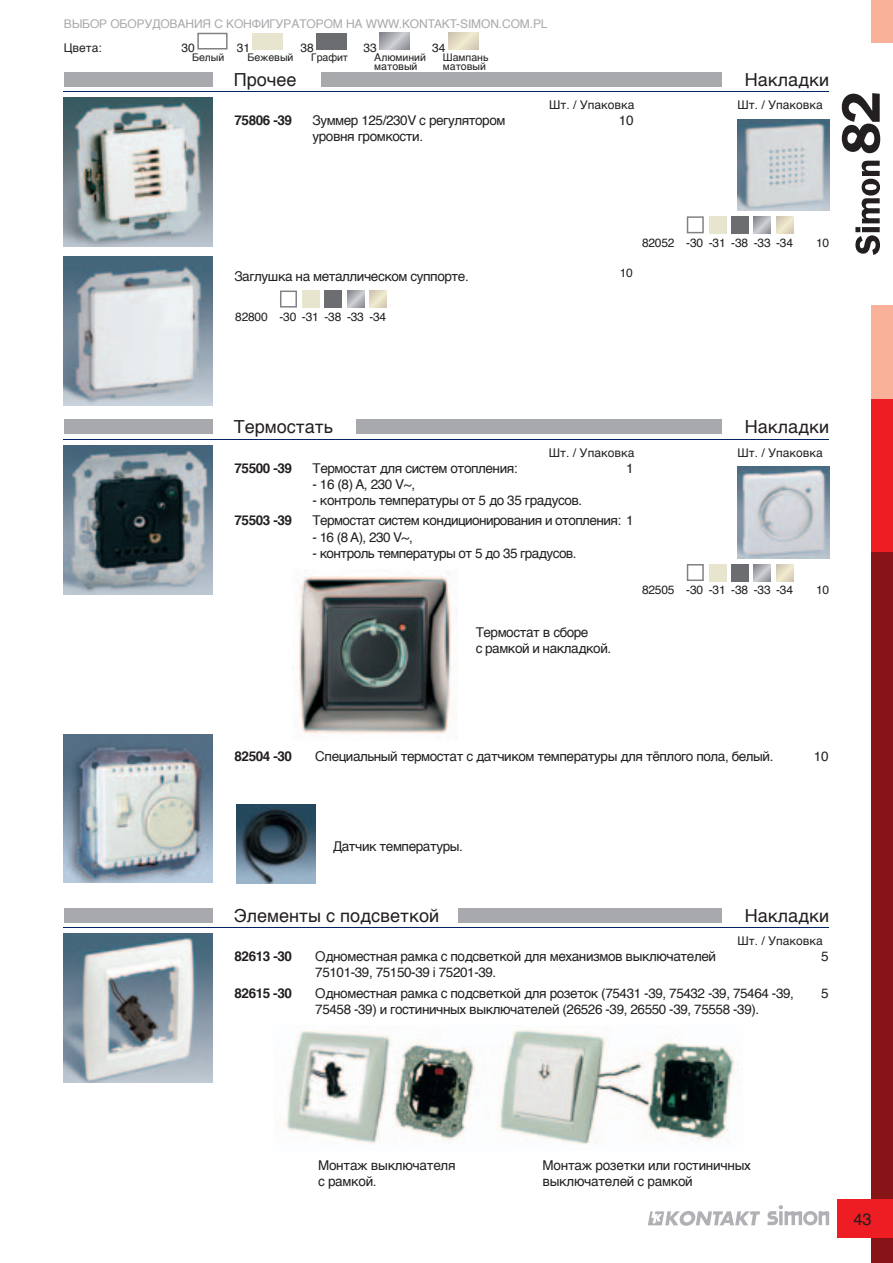
<style>
.page{position:relative;width:893px;height:1263px;background:#fff}
.page>*{position:absolute;margin:0;border:0;box-sizing:border-box;transform-origin:0 0}
.t1{font:18px "Helvetica";color:#231f20}
.t2{font:16.5px "Helvetica";color:#231f20}
.t3{font:13.5px/16.2px "Helvetica";letter-spacing:-.03em;color:#231f20}
.t4{font:700 13.5px "Helvetica";letter-spacing:-.03em;color:#231f20}
.t5{font:12px "Helvetica";color:#231f20}
.t6{font:12px "Helvetica";letter-spacing:-.02em;color:#231f20}
.t7{font:12px "Helvetica";letter-spacing:-.01em;color:#a8a9ad}
.t8{font:10.5px/9px "Helvetica";color:#231f20}
.s1{font-weight:700}
</style>
<div class="page">
<div style="left:64px;top:72px;width:149px;height:14px;background:#a8a9ad"></div>
<hr style="left:64px;top:91px;width:765px;height:1px;background:#002562">
<img style="left:738px;top:119px;width:91px;height:92px">
<div style="left:687px;top:216px;width:17px;height:17px;background:#fff;border:2px solid #808285"></div>
<div style="left:709px;top:216px;width:17px;height:17px;background:#e8e5ce"></div>
<svg style="left:776px;top:216px;width:17px;height:17px"></svg>
<svg style="left:754px;top:216px;width:17px;height:17px"></svg>
<div style="left:731px;top:216px;width:17px;height:17px;background:#6c6d70"></div>
<img style="left:64px;top:98px;width:148px;height:148px">
<div style="left:280px;top:291px;width:17px;height:17px;background:#fff;border:2px solid #808285"></div>
<div style="left:302px;top:291px;width:17px;height:17px;background:#e8e5ce"></div>
<svg style="left:369px;top:291px;width:17px;height:17px"></svg>
<svg style="left:347px;top:291px;width:17px;height:17px"></svg>
<div style="left:325px;top:291px;width:17px;height:17px;background:#6c6d70"></div>
<img style="left:64px;top:257px;width:149px;height:149px">
<div style="left:322px;top:72px;width:400px;height:14px;background:#a8a9ad"></div>
<img style="left:738px;top:467px;width:91px;height:91px">
<div style="left:687px;top:564px;width:17px;height:17px;background:#fff;border:2px solid #808285"></div>
<div style="left:709px;top:564px;width:17px;height:17px;background:#e8e5ce"></div>
<svg style="left:776px;top:564px;width:17px;height:17px"></svg>
<svg style="left:754px;top:564px;width:17px;height:17px"></svg>
<div style="left:731px;top:564px;width:17px;height:17px;background:#6c6d70"></div>
<div style="left:64px;top:420px;width:149px;height:14px;background:#a8a9ad"></div>
<hr style="left:64px;top:439px;width:765px;height:1px;background:#002562">
<img style="left:64px;top:445px;width:148px;height:149px">
<div style="left:356px;top:420px;width:366px;height:14px;background:#a8a9ad"></div>
<img style="left:299px;top:576px;width:158px;height:160px">
<img style="left:64px;top:734px;width:148px;height:148px">
<img style="left:237px;top:804px;width:79px;height:79px">
<div style="left:64px;top:908px;width:149px;height:14px;background:#a8a9ad"></div>
<hr style="left:64px;top:927px;width:765px;height:1px;background:#002562">
<img style="left:64px;top:934px;width:148px;height:148px">
<div style="left:458px;top:908px;width:263px;height:14px;background:#a8a9ad"></div>
<img style="left:285px;top:1030px;width:453px;height:115px">
<svg style="left:767px;top:1205px;width:62px;height:20px"></svg>
<svg style="left:648px;top:1211px;width:112px;height:15px"></svg>
<div style="left:872px;top:0;width:21px;height:43px;background:#f9b299"></div>
<div style="left:872px;top:305px;width:21px;height:116px;background:#f9b299"></div>
<div style="left:872px;top:399px;width:21px;height:455px;background:#ee1d23"></div>
<div style="left:872px;top:552px;width:21px;height:711px;background:#871518"></div>
<div style="left:838px;top:1199px;width:55px;height:38px;background:#ee1d23"></div>
<svg style="left:842px;top:93px;width:38px;height:162px"></svg>
<div style="left:197px;top:33px;width:31px;height:17px;background:#fff;border:2px solid #808285"></div>
<div style="left:253px;top:33px;width:30px;height:17px;background:#e8e5ce"></div>
<div style="left:316px;top:33px;width:31px;height:17px;background:#6c6d70"></div>
<svg style="left:380px;top:33px;width:30px;height:17px"></svg>
<svg style="left:448px;top:33px;width:30px;height:17px"></svg>
<p class="t7" style="left:64px;top:15px;width:28px">ВЫБОР</p>
<p class="t7" style="left:110px;top:15px;width:10px">ОБОРУДОВАНИ</p>
<p class="t7" style="left:203px;top:15px;width:33px">Я С КОН</p>
<p class="t7" style="left:252px;top:15px;width:19px">ФИГУРАТОРОМ</p>
<p class="t7" style="left:346px;top:15px;width:32px">НА WWW</p>
<p class="t7" style="left:399px;top:15px;width:29px">.KONTA</p>
<p class="t7" style="left:442px;top:15px;width:99px">KT-SIMON .COM.PL</p>
<p class="t5" style="left:64px;top:38px;width:40px">ЦВЕТА:</p>
<p class="t5" style="left:181px;top:38px;width:15px">30</p>
<p class="t8" style="left:192px;top:53px;width:34px">БЕЛЫЙ</p>
<p class="t5" style="left:237px;top:38px;width:15px">31</p>
<p class="t8" style="left:247px;top:53px;width:48px">БЕЖЕВЫЙ</p>
<p class="t5" style="left:301px;top:38px;width:15px">38</p>
<p class="t8" style="left:311px;top:53px;width:38px">ГРАФИТ</p>
<p class="t5" style="left:432px;top:38px;width:15px">34</p>
<p class="t8" style="left:443px;top:53px;width:47px">ШАМПАНЬ<br>МАТОВЫЙ</p>
<p class="t5" style="left:364px;top:38px;width:15px">33</p>
<p class="t8" style="left:374px;top:53px;width:53px">АЛЮМИНИЙ<br>МАТОВЫЙ</p>
<h1 class="t1" style="left:234px;top:66px;width:64px">ПРОЧЕЕ</h1>
<h1 class="t1" style="left:745px;top:66px;width:86px">НАКЛАДКИ</h1>
<p class="t5" style="left:549px;top:96px;width:87px">ШТ. / УПАКОВКА</p>
<p class="t5" style="left:737px;top:96px;width:87px">ШТ. / УПАКОВКА</p>
<p class="t3" style="left:234px;top:113px;width:272px"><span class="s1">75806 -39</span> ЗУММЕР 125/230V С РЕГУЛЯТОРОМ</p>
<p class="t3" style="left:619px;top:113px;width:16px">10</p>
<p class="t3" style="left:312px;top:129px;width:112px">УРОВНЯ ГРОМКОСТИ.</p>
<p class="t3" style="left:234px;top:268px;width:236px">ЗАГЛУШКА НА МЕТАЛЛИЧЕСКОМ СУППОРТЕ.</p>
<p class="t6" style="left:235px;top:307px;width:152px">82800 -30 -31 -38 -33 -34</p>
<p class="t5" style="left:620px;top:263px;width:15px">10</p>
<p class="t6" style="left:642px;top:233px;width:152px">82052 -30 -31 -38 -33 -34</p>
<p class="t5" style="left:816px;top:233px;width:15px">10</p>
<h1 class="t1" style="left:234px;top:413px;width:101px">ТЕРМОСТАТЬ</h1>
<h1 class="t1" style="left:745px;top:413px;width:86px">НАКЛАДКИ</h1>
<p class="t5" style="left:549px;top:443px;width:87px">ШТ. / УПАКОВКА</p>
<p class="t5" style="left:737px;top:443px;width:87px">ШТ. / УПАКОВКА</p>
<p class="t4" style="left:234px;top:457px;width:59px">75500 -39</p>
<p class="t3" style="left:312px;top:460px;width:207px">ТЕРМОСТАТ ДЛЯ СИСТЕМ ОТОПЛЕНИЯ:</p>
<p class="t3" style="left:626px;top:460px;width:9px">1</p>
<p class="t3" style="left:312px;top:476px;width:104px">- 16 (8) A, 230 V~,</p>
<p class="t3" style="left:312px;top:492px;width:271px">- КОНТРОЛЬ ТЕМПЕРАТУРЫ ОТ 5 ДО 35 ГРАДУСОВ.</p>
<p class="t4" style="left:234px;top:510px;width:59px">75503 -39</p>
<p class="t3" style="left:312px;top:513px;width:323px">ТЕРМОСТАТ СИСТЕМ КОНДИЦИОНИРОВАНИЯ И ОТОПЛЕНИЯ: 1</p>
<p class="t3" style="left:312px;top:529px;width:102px">- 16 (8 A), 230 V~,</p>
<p class="t3" style="left:312px;top:545px;width:266px">- КОНТРОЛЬ ТЕМПЕРАТУРЫ ОТ 5 ДО 35 ГРАДУСОВ.</p>
<p class="t6" style="left:642px;top:581px;width:152px">82505 -30 -31 -38 -33 -34</p>
<p class="t5" style="left:816px;top:581px;width:15px">10</p>
<p class="t3" style="left:476px;top:624px;width:137px">ТЕРМОСТАТ В СБОРЕ<br>С РАМКОЙ И НАКЛАДКОЙ.</p>
<p class="t4" style="left:234px;top:746px;width:59px">82504 -30</p>
<p class="t3" style="left:315px;top:749px;width:460px">СПЕЦИАЛЬНЫЙ ТЕРМОСТАТ С ДАТЧИКОМ ТЕМПЕРАТУРЫ ДЛЯ ТЁПЛОГО ПОЛА, БЕЛЫЙ.</p>
<p class="t3" style="left:814px;top:749px;width:16px">10</p>
<p class="t3" style="left:333px;top:838px;width:131px">ДАТЧИК ТЕМПЕРАТУРЫ.</p>
<h1 class="t1" style="left:234px;top:901px;width:207px">ЭЛЕМЕНТЫ С ПОДСВЕТКОЙ</h1>
<h1 class="t1" style="left:745px;top:901px;width:86px">НАКЛАДКИ</h1>
<p class="t4" style="left:234px;top:945px;width:59px">82613 -30</p>
<p class="t3" style="left:315px;top:948px;width:402px">ОДНОМЕСТНАЯ РАМКА С ПОДСВЕТКОЙ ДЛЯ МЕХАНИЗМОВ ВЫКЛЮЧАТЕЛЕЙ</p>
<p class="t3" style="left:821px;top:948px;width:9px">5</p>
<p class="t3" style="left:315px;top:965px;width:183px">75101-39, 75150-39 I 75201-39.</p>
<p class="t4" style="left:234px;top:982px;width:59px">82615 -30</p>
<p class="t3" style="left:315px;top:985px;width:480px">ОДНОМЕСТНАЯ РАМКА С ПОДСВЕТКОЙ ДЛЯ РОЗЕТОК (75431 -39, 75432 -39, 75464 -39,</p>
<p class="t3" style="left:821px;top:985px;width:9px">5</p>
<p class="t3" style="left:315px;top:1001px;width:446px">75458 -39) И ГОСТИНИЧНЫХ ВЫКЛЮЧАТЕЛЕЙ (26526 -39, 26550 -39, 75558 -39).</p>
<p class="t5" style="left:737px;top:932px;width:87px">ШТ. / УПАКОВКА</p>
<p class="t3" style="left:318px;top:1157px;width:139px">МОНТАЖ ВЫКЛЮЧАТЕЛЯ<br>С РАМКОЙ.</p>
<p class="t3" style="left:543px;top:1157px;width:210px">МОНТАЖ РОЗЕТКИ ИЛИ ГОСТИНИЧНЫХ<br>ВЫКЛЮЧАТЕЛЕЙ С РАМКОЙ</p>
<p class="t2" style="left:853px;top:1206px;width:20px">43</p>
</div>
